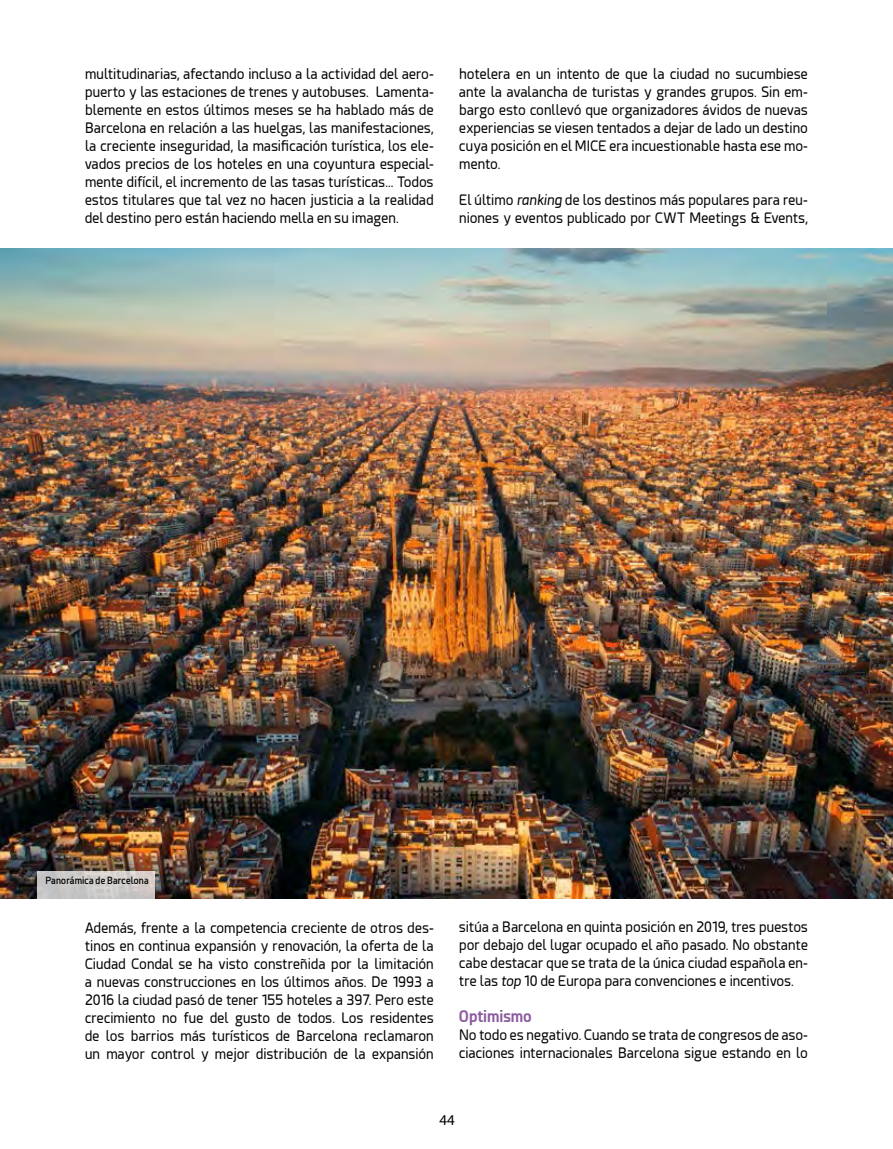
<style>
.page{position:relative;width:893px;height:1149px;background:#fff}
.page>*{position:absolute;margin:0;border:0;box-sizing:border-box;transform-origin:0 0}
.t1{font:700 15.75px "Esphimere";color:#8b5c9e;scale:.95 1}
.t2{font:15px "Myriad Pro";color:#000}
.t3{font:14.25px/18px "Esphimere";letter-spacing:.01em;color:#000;text-align:justify;scale:.95 1}
.t4{font:600 9.75px "Esphimere";letter-spacing:.02em;color:#000;scale:.92 1}
.s1{font-style:italic}
</style>
<div class="page">
<img style="left:0;top:249px;width:893px;height:649px">
<svg style="left:37px;top:871px;width:118px;height:28px;background:#ccc9c8"></svg>
<p class="t3" style="left:85px;top:65px;width:369px">multitudinarias, afectando incluso a la actividad del aero&shy;puerto y las estaciones de trenes y autobuses. Lamenta&shy;blemente en estos últimos meses se ha hablado más de Barcelona en relación a las huelgas, las manifestaciones, la creciente inseguridad, la masificación turística, los ele&shy;vados precios de los hoteles en una coyuntura especial&shy;mente difícil, el incremento de las tasas turísticas… Todos estos titulares que tal vez no hacen justicia a la realidad del destino pero están haciendo mella en su imagen.</p>
<p class="t3" style="left:459px;top:65px;width:369px">hotelera en un intento de que la ciudad no sucumbiese ante la avalancha de turistas y grandes grupos. Sin em&shy;bargo esto conllevó que organizadores ávidos de nuevas experiencias se viesen tentados a dejar de lado un destino cuya posición en el MICE era incuestionable hasta ese mo&shy;mento.</p>
<p class="t3" style="left:459px;top:191px;width:369px">El último <span class="s1">ranking</span> de los destinos más populares para reu&shy;niones y eventos publicado por CWT Meetings &amp; Events,</p>
<p class="t4" style="left:45px;top:873px;width:114px">Panorámica de Barcelona</p>
<p class="t3" style="left:85px;top:918px;width:369px">Además, frente a la competencia creciente de otros des&shy;tinos en continua expansión y renovación, la oferta de la Ciudad Condal se ha visto constreñida por la limitación a nuevas construcciones en los últimos años. De 1993 a 2016 la ciudad pasó de tener 155 hoteles a 397. Pero este crecimiento no fue del gusto de todos. Los residentes de los barrios más turísticos de Barcelona reclamaron un mayor control y mejor distribución de la expansión</p>
<p class="t3" style="left:459px;top:917px;width:369px">sitúa a Barcelona en quinta posición en 2019, tres puestos por debajo del lugar ocupado el año pasado. No obstante cabe destacar que se trata de la única ciudad española en&shy;tre las <span class="s1">top</span> 10 de Europa para convenciones e incentivos.</p>
<p class="t1" style="left:459px;top:1006px;width:78px">Optimismo</p>
<p class="t3" style="left:459px;top:1025px;width:369px">No todo es negativo. Cuando se trata de congresos de aso&shy;ciaciones internacionales Barcelona sigue estando en lo</p>
<p class="t2" style="left:439px;top:1109px;width:17px">44</p>
</div>
